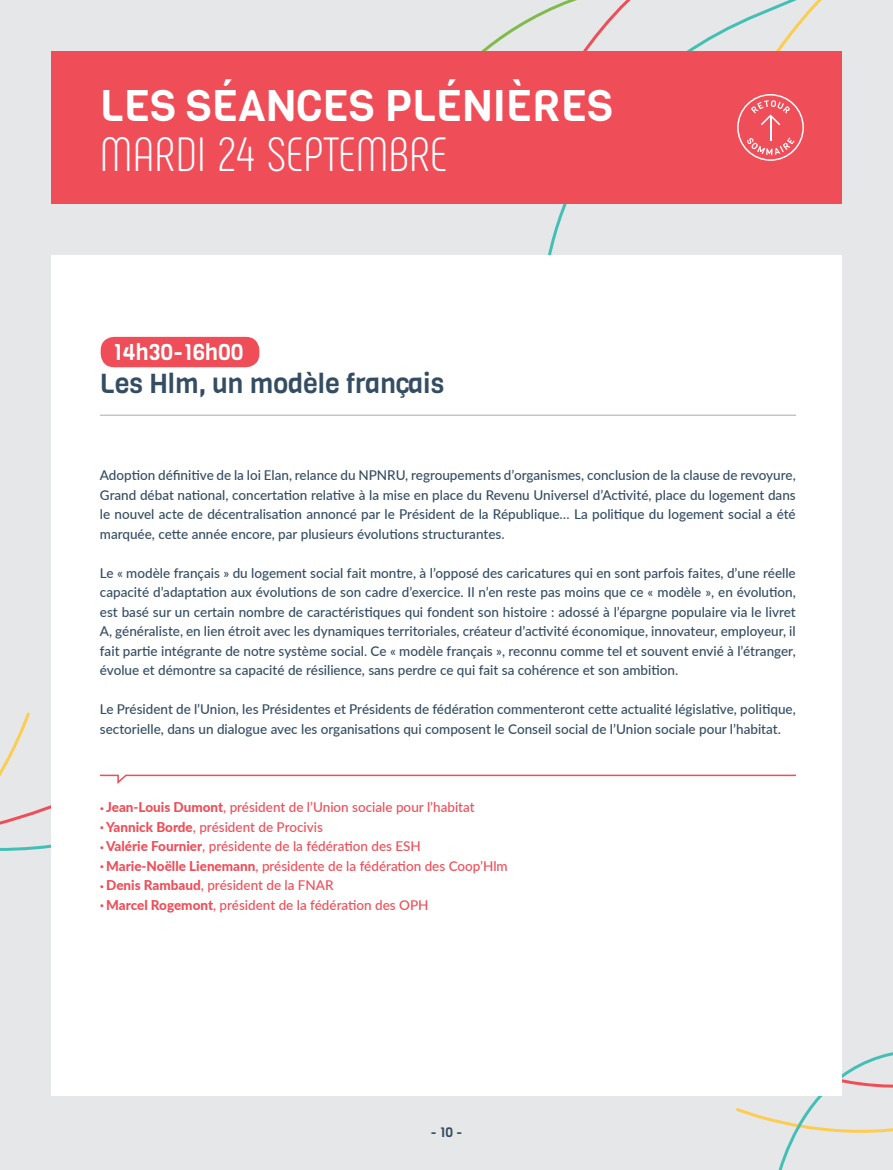
<style>
.page{position:relative;width:893px;height:1170px;background:#fff}
.page>*{position:absolute;margin:0;border:0;box-sizing:border-box;transform-origin:0 0}
.t1{font:300 48px "Phenomena";color:#fff}
.t2{font:43.5px "Viga";color:#fff}
.t3{font:27px "Viga";color:#344d62}
.t4{font:22.5px "Viga";color:#fff}
.t5{font:500 13.5px/19.5px "Lato";color:#344d62;text-align:justify}
.t6{font:500 13.5px "Lato";color:#ef4d58}
.t7{font:13.5px "Viga";color:#344d62}
.s1{font-size:7.5px}
.s2{font-weight:800}
</style>
<div class="page">
<div style="left:0;top:0;width:893px;height:1169px;background:#e6e7e9"></div>
<svg style="left:0;top:712px;width:51px;height:139px"></svg>
<svg style="left:734px;top:1052px;width:159px;height:117px"></svg>
<svg style="left:520px;top:0;width:322px;height:206px"></svg>
<div style="left:51px;top:254px;width:791px;height:841px;background:#fff"></div>
<div style="left:51px;top:51px;width:791px;height:152px;background:#ef4d58"></div>
<svg style="left:737px;top:94px;width:67px;height:67px"></svg>
<div style="left:101px;top:337px;width:158px;height:30px;background:#ef4d58;border-radius:14px"></div>
<svg style="left:99px;top:774px;width:697px;height:10px"></svg>
<hr style="left:100px;top:415px;width:696px;height:1px;background:#a8a9ad">
<h2 class="t2" style="left:100px;top:77px;width:514px">LES SÉANCES PLÉNIÈRES</h2>
<h1 class="t1" style="left:100px;top:127px;width:349px">MARDI 24 SEPTEMBRE</h1>
<h3 class="t4" style="left:113px;top:337px;width:132px">14h30-16h00</h3>
<h3 class="t3" style="left:100px;top:365px;width:346px">Les Hlm, un modèle français</h3>
<p class="t5" style="left:100px;top:465px;width:697px">Adoption définitive de la loi Elan, relance du NPNRU, regroupements d’organismes, conclusion de la clause de revoyure, Grand débat national, concertation relative à la mise en place du Revenu Universel d’Activité, place du logement dans le nouvel acte de décentralisation annoncé par le Président de la République… La politique du logement social a été marquée, cette année encore, par plusieurs évolutions structurantes.</p>
<p class="t5" style="left:100px;top:562px;width:697px">Le « modèle français » du logement social fait montre, à l’opposé des caricatures qui en sont parfois faites, d’une réelle capacité d’adaptation aux évolutions de son cadre d’exercice. Il n’en reste pas moins que ce « modèle », en évolution, est basé sur un certain nombre de caractéristiques qui fondent son histoire : adossé à l’épargne populaire via le livret A, généraliste, en lien étroit avec les dynamiques territoriales, créateur d’activité économique, innovateur, employeur, il fait partie intégrante de notre système social. Ce « modèle français », reconnu comme tel et souvent envié à l’étranger, évolue et démontre sa capacité de résilience, sans perdre ce qui fait sa cohérence et son ambition.</p>
<p class="t5" style="left:100px;top:699px;width:697px">Le Président de l’Union, les Présidentes et Présidents de fédération commenteront cette actualité législative, politique, sectorielle, dans un dialogue avec les organisations qui composent le Conseil social de l’Union sociale pour l’habitat.</p>
<p class="t6" style="left:100px;top:797px;width:376px"><span class="s1">•</span> <span class="s2">Jean-Louis Dumont</span>, président de l’Union sociale pour l’habitat</p>
<p class="t6" style="left:100px;top:816px;width:224px"><span class="s1">•</span> <span class="s2">Yannick Borde</span>, président de Procivis</p>
<p class="t6" style="left:100px;top:836px;width:322px"><span class="s1">•</span> <span class="s2">Valérie Fournier</span>, présidente de la fédération des ESH</p>
<p class="t6" style="left:100px;top:855px;width:409px"><span class="s1">•</span> <span class="s2">Marie-Noëlle Lienemann</span>, présidente de la fédération des Coop’Hlm</p>
<p class="t6" style="left:100px;top:875px;width:235px"><span class="s1">•</span> <span class="s2">Denis Rambaud</span>, président de la FNAR</p>
<p class="t6" style="left:100px;top:894px;width:330px"><span class="s1">•</span> <span class="s2">Marcel Rogemont</span>, président de la fédération des OPH</p>
<p class="t7" style="left:431px;top:1123px;width:33px">- 10 -</p>
</div>
